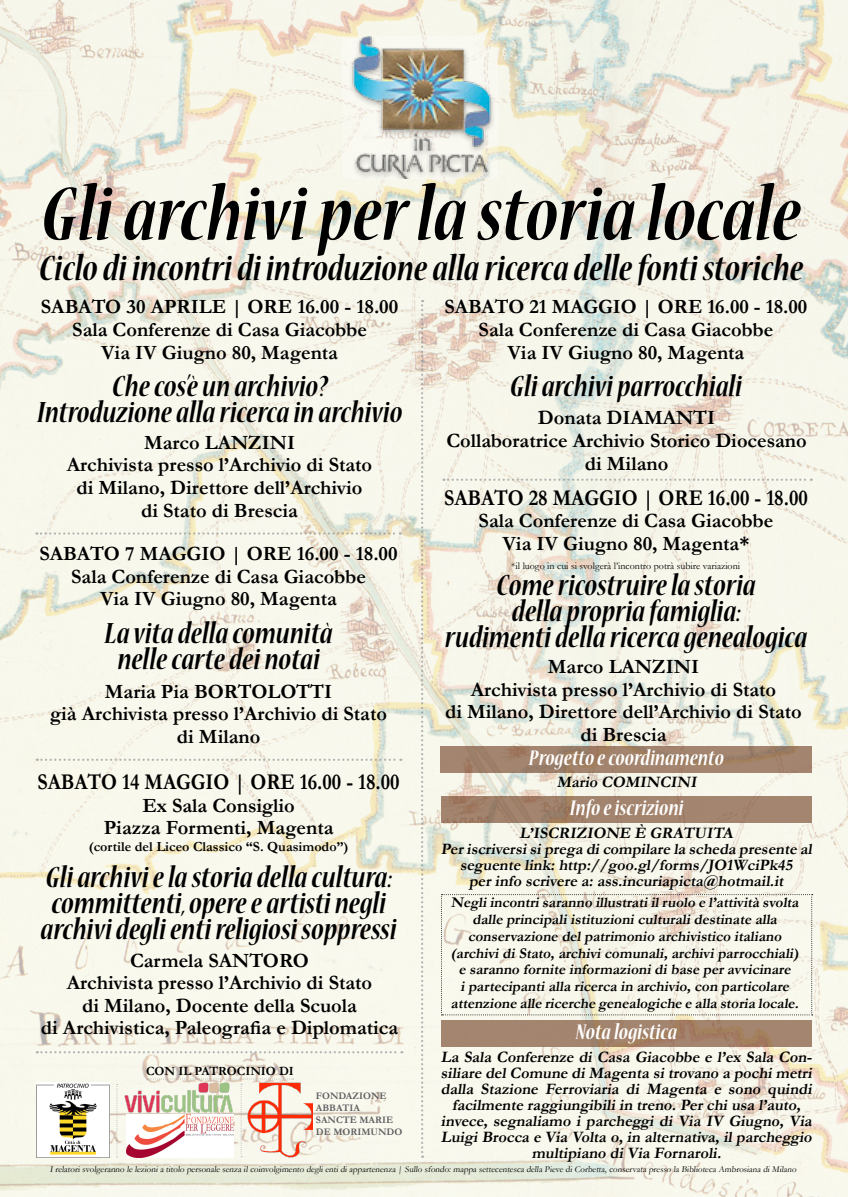
<style>
.page{position:relative;width:848px;height:1197px;background:#fff}
.page>*{position:absolute;margin:0;border:0;box-sizing:border-box;transform-origin:0 0}
.t1{font:italic 700 condensed 85.3px "Nueva Std";color:#000}
.t2{font:italic 700 condensed 39.7px "Nueva Std";color:#000}
.t3{font:italic 700 condensed 33px/26px "Nueva Std";color:#000;text-align:center}
.t4{font:italic 700 condensed 24px "Nueva Std";color:#fff}
.t5{font:700 22.6px "Garamond";color:#000;scale:.89 1}
.t6{font:700 20.4px/22.6px "Garamond";color:#000;text-align:center}
.t7{font:700 16px/16px "Garamond";color:#000;text-align:center}
.t8{font:700 14.9px/16.8px "Garamond";color:#000;text-align:center}
.t9{font:700 14px "Garamond";color:#000}
.t10{font:700 12.6px "Garamond";color:#000}
.t11{font:10px "Garamond";color:#000}
.t12{font:700 10px/12px "Garamond";color:#5d5d60}
.t13{font:9px "Garamond";color:#000}
</style>
<div class="page">
<img style="left:0;top:0;width:848px;height:1196px">
<img style="left:342px;top:36px;width:155px;height:142px">
<svg style="left:421px;top:300px;width:2px;height:857px;background:#dad8cf"></svg>
<svg style="left:36px;top:532px;width:365px;height:2px"></svg>
<svg style="left:443px;top:478px;width:368px;height:3px"></svg>
<svg style="left:116px;top:1083px;width:2px;height:74px"></svg>
<svg style="left:147px;top:1078px;width:146px;height:78px;background:#ede9de"></svg>
<svg style="left:37px;top:758px;width:364px;height:2px"></svg>
<svg style="left:37px;top:1050px;width:365px;height:3px"></svg>
<img style="left:248px;top:1081px;width:65px;height:76px">
<img style="left:126px;top:1114px;width:107px;height:43px">
<img style="left:37px;top:1081px;width:73px;height:76px">
<img style="left:125px;top:1082px;width:107px;height:30px">
<svg style="left:441px;top:796px;width:371px;height:27px;background:#a1816c"></svg>
<svg style="left:441px;top:746px;width:371px;height:26px;background:#a0816a"></svg>
<svg style="left:441px;top:1020px;width:371px;height:27px;background:#a3826b"></svg>
<svg style="left:441px;top:894px;width:371px;height:121px;background:#f4f2e6"></svg>
<h1 class="t1" style="left:41px;top:176px;width:761px">Gli archivi per la storia locale</h1>
<h2 class="t2" style="left:39px;top:250px;width:765px">Ciclo di incontri di introduzione alla ricerca delle fonti storiche</h2>
<p class="t6" style="left:41px;top:295px;width:53px">Sabato</p>
<p class="t6" style="left:126px;top:295px;width:39px">30 apr</p>
<p class="t6" style="left:191px;top:295px;width:209px">ile | ore 16.00 - 18.00</p>
<p class="t6" style="left:72px;top:318px;width:296px">Sala Conferenze di Casa Giacobbe</p>
<p class="t6" style="left:101px;top:340px;width:238px">Via IV Giugno 80, Magenta</p>
<h3 class="t3" style="left:37px;top:374px;width:367px">Che cos’è un archivio?<br>Introduzione alla ricerca in archivio</h3>
<p class="t6" style="left:67px;top:430px;width:307px">Marco LANZINI<br>Archivista presso l’Archivio di Stato di Milano, Direttore dell’Archivio di Stato di Brescia</p>
<p class="t6" style="left:39px;top:542px;width:53px">Sabato</p>
<p class="t6" style="left:125px;top:542px;width:274px">7 maggio | ore 16.00 - 18.00</p>
<p class="t6" style="left:71px;top:564px;width:296px">Sala Conferenze di Casa Giacobbe</p>
<p class="t6" style="left:100px;top:587px;width:238px">Via IV Giugno 80, Magenta</p>
<h3 class="t3" style="left:104px;top:621px;width:230px">La vita della comunità nelle carte dei notai</h3>
<p class="t6" style="left:50px;top:679px;width:338px">Maria Pia BORTOLOTTI<br>già Archivista presso l’Archivio di Stato di Milano</p>
<p class="t5" style="left:37px;top:768px;width:59px">Sabato</p>
<p class="t5" style="left:122px;top:768px;width:313px">14 maggio | ore 16.00 - 18.00</p>
<p class="t6" style="left:104px;top:793px;width:231px">Ex Sala Consiglio<br>Piazza Formenti, Magenta</p>
<p class="t9" style="left:89px;top:838px;width:261px">(cortile del Liceo Classico “S. Quasimodo”)</p>
<h3 class="t3" style="left:41px;top:865px;width:357px">Gli archivi e la storia della cultura: committenti, opere e artisti negli archivi degli enti religiosi soppressi</h3>
<p class="t6" style="left:41px;top:948px;width:359px">Carmela SANTORO<br>Archivista presso l’Archivio di Stato<br>di Milano, Docente della Scuola<br>di Archivistica, Paleografia e Diplomatica</p>
<p class="t6" style="left:444px;top:295px;width:52px">Sabato</p>
<p class="t6" style="left:529px;top:295px;width:279px">21 maggio | ore 16.00 - 18.00</p>
<p class="t6" style="left:478px;top:318px;width:296px">Sala Conferenze di Casa Giacobbe</p>
<p class="t6" style="left:507px;top:340px;width:238px">Via IV Giugno 80, Magenta</p>
<h3 class="t3" style="left:510px;top:374px;width:233px">Gli archivi parrocchiali</h3>
<p class="t6" style="left:538px;top:406px;width:109px">Donata Diamant</p>
<p class="t6" style="left:707px;top:406px;width:10px">i</p>
<p class="t6" style="left:446px;top:429px;width:362px">Collaboratrice Archivio Storico Diocesano</p>
<p class="t6" style="left:585px;top:451px;width:85px">di Milano</p>
<p class="t5" style="left:444px;top:484px;width:59px">Sabato</p>
<p class="t5" style="left:528px;top:484px;width:315px">28 maggio | ore 16.00 - 18.00</p>
<p class="t6" style="left:478px;top:509px;width:296px">Sala Conferenze di Casa Giacobbe<br>Via IV Giugno 80, Magenta*</p>
<p class="t11" style="left:511px;top:560px;width:230px">*il luogo in cui si svolgerà l’incontro potrà subire variazioni</p>
<h3 class="t3" style="left:445px;top:573px;width:364px">Come ricostruire la storia<br>della propria famiglia:<br>rudimenti della ricerca genealogica</h3>
<p class="t6" style="left:445px;top:655px;width:358px">Marco Lanzini<br>Archivista presso l’Archivio di Stato<br>di Milano, Direttore dell’Archivio di Stato di Brescia</p>
<p class="t4" style="left:529px;top:747px;width:196px">Progetto e coordinamento</p>
<p class="t7" style="left:557px;top:773px;width:141px">Mario COMINCINI</p>
<p class="t4" style="left:569px;top:797px;width:115px">Info e iscrizioni</p>
<p class="t7" style="left:440px;top:825px;width:375px">L’I SCRIZIONE è GRATUITA<br>Per iscriversisiprega dicompilare la scheda presente al seguente link: http ://goo.gl/forms/JO1WciPk45<br>p er info scrivere a: ass.incuriapicta@hotmail.it</p>
<p class="t8" style="left:451px;top:893px;width:352px">Negliincontrisaranno illustratiilruolo e l’attività svolta dalle p rincip ali istituzioni culturali destinate alla conservazione del p atrimonio archivistico italiano (archivi di Stato, archivi comunali, archivi p arrocchiali) e saranno fornite informazioni di base p er avvicinare<br>i p artecip anti alla ricerca in archivio, con p articolare attenzione alle ricerche genealogiche e alla storia locale.</p>
<p class="t4" style="left:575px;top:1021px;width:103px">Nota logistica</p>
<p class="t7" style="left:441px;top:1048px;width:375px">La Sala Conferenze di Casa Giacobbe e l’ex Sala Con&shy;siliare del Comune di Magenta si trovano a p ochi metri dalla Stazione Ferroviaria di Magenta e sono quindi facilmente raggiungibili in treno. Per chi usa l’auto, invece, segnaliamo i p archeggi di Via IV Giugno, Via Luigi Brocca e Via Volta o, in alternativa, il p archeggio multipiano di Via Fornaroli.</p>
<p class="t13" style="left:50px;top:1163px;width:749px">I relatori svolgeranno le lezioni a titolo personale senza il coinvolgimento degli enti di appartenenza | Sullo sfondo: mappa settecentesca della Pieve di Corbetta, conservata presso la Biblioteca Ambrosiana di Milano</p>
<p class="t10" style="left:146px;top:1063px;width:148px">CON IL PATROCINIO DI</p>
<p class="t12" style="left:316px;top:1089px;width:88px">FONDAZI ONE<br>ABBATIA<br>SANCTE MARIE<br>DE MORIMUNDO</p>
</div>
